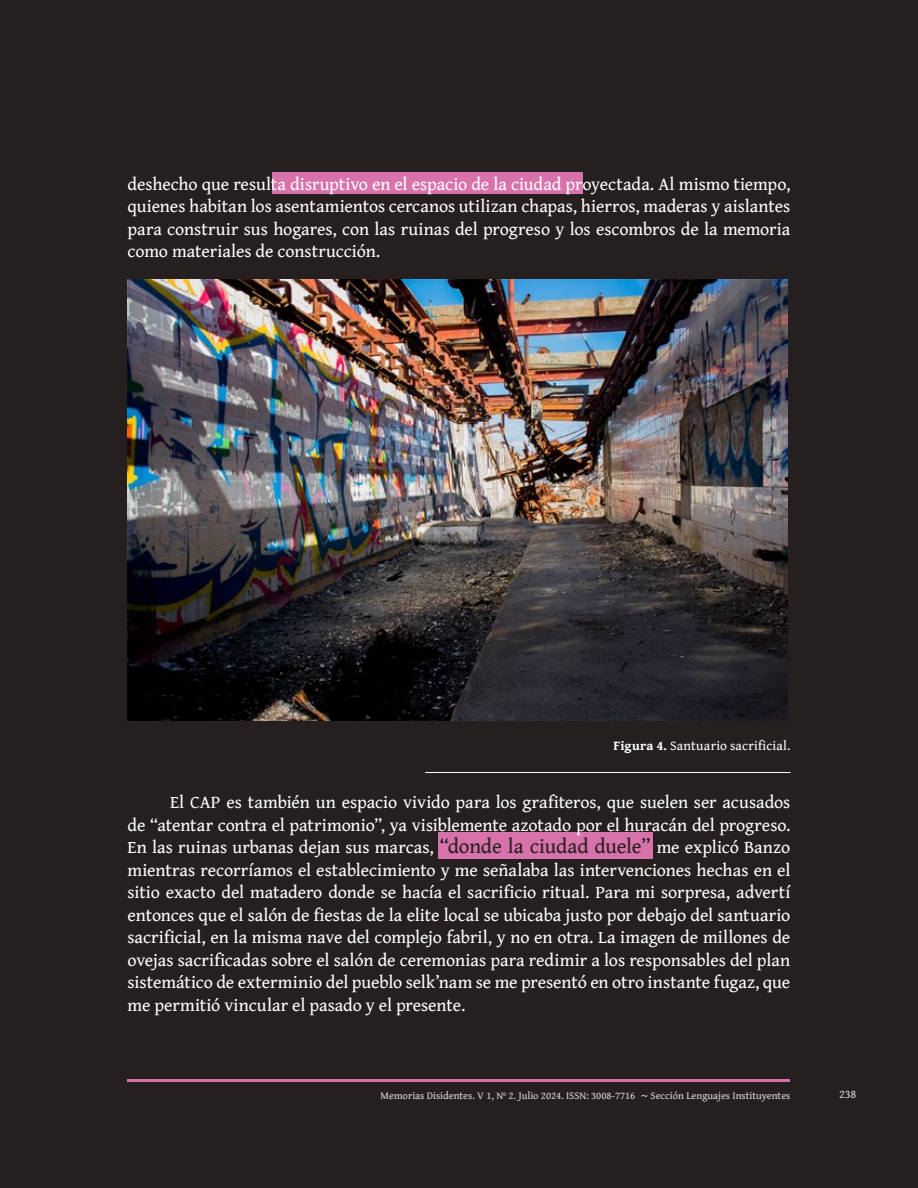
<style>
.page{position:relative;width:918px;height:1188px;background:#261f1f}
.page>*{position:absolute;margin:0;border:0;box-sizing:border-box;transform-origin:0 0}
.t1{font:18px/22.5px "Gentium Book Plus";letter-spacing:-.005em;color:#fff;text-align:justify}
.t2{font:13.5px "Gentium Book Plus";letter-spacing:.02em;color:#fff}
.t3{font:12px "Gentium Book Plus";color:#dadada}
.t4{font:10.5px "Gentium Book Plus";color:#dadada}
.s1{font-weight:700}
.s2{font-size:21px;color:#261f1f}
.s3{font-family:"Roboto Slab"}
</style>
<div class="page">
<div style="left:272px;top:172px;width:311px;height:21px;background:#d872ab"></div>
<div style="left:438px;top:832px;width:214px;height:27px;background:#d872ab"></div>
<hr style="left:128px;top:1079px;width:662px;height:2px;background:#d872ab">
<hr style="left:425px;top:772px;width:365px;height:1px;background:#fff">
<img style="left:128px;top:280px;width:660px;height:440px">
<p class="t1" style="left:128px;top:171px;width:664px">deshecho que resulta disruptivo en el espacio de la ciudad proyectada. Al mismo tiempo, quienes habitan los asentamientos cercanos utilizan chapas, hierros, maderas y aislantes para construir sus hogares, con las ruinas del progreso y los escombros de la memoria como materiales de construcción.</p>
<p class="t2" style="left:613px;top:733px;width:179px"><span class="s1">Figura 4.</span> Santuario sacrificial.</p>
<p class="t1" style="left:128px;top:790px;width:664px;text-indent:43px">El CAP es también un espacio vivido para los grafiteros, que suelen ser acusados de “atentar contra el patrimonio”, ya visiblemente azotado por el huracán del progreso.<br>En las ruinas urbanas dejan sus marcas, <span class="s2">“donde la ciudad duele”</span> me explicó Banzo mientras recorríamos el establecimiento y me señalaba las intervenciones hechas en el sitio exacto del matadero donde se hacía el sacrificio ritual. Para mi sorpresa, advertí entonces que el salón de fiestas de la elite local se ubicaba justo por debajo del santuario sacrificial, en la misma nave del complejo fabril, y no en otra. La imagen de millones de ovejas sacrificadas sobre el salón de ceremonias para redimir a los responsables del plan sistemático de exterminio del pueblo selk’nam se me presentó en otro instante fugaz, que me permitió vincular el pasado y el presente.</p>
<p class="t4" style="left:381px;top:1086px;width:411px">Memorias Disidentes. V 1, Nº 2. Julio 2024. ISSN: 3008-7716 <span class="s3">~</span> Sección Lenguajes Instituyentes</p>
<p class="t3" style="left:839px;top:1083px;width:19px">238</p>
</div>
